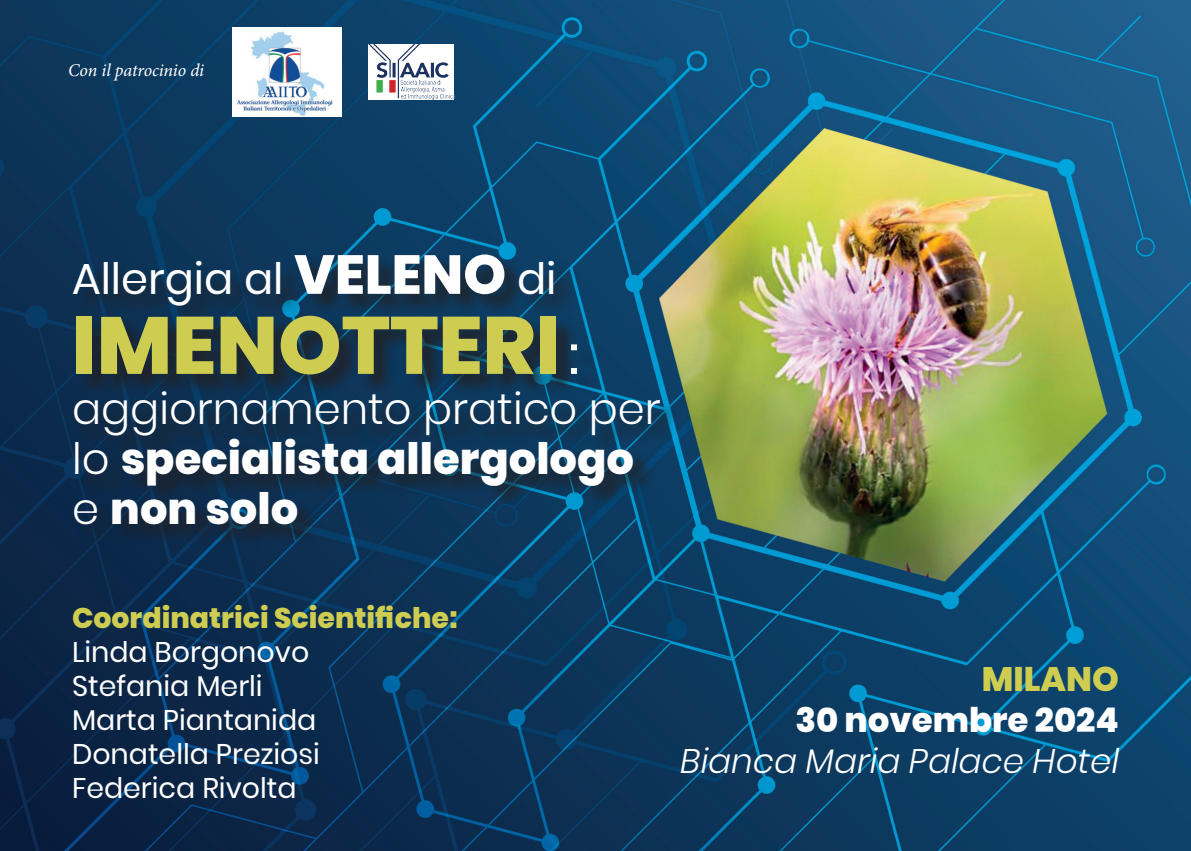
<style>
.page{position:relative;width:1191px;height:851px;background:#fff}
.page>*{position:absolute;margin:0;border:0;box-sizing:border-box;transform-origin:0 0}
.t1{font:800 80.8px "Poppins";color:#cfcd51}
.t2{font:800 43.2px/50px "Poppins";color:#fff}
.t3{font:43.2px "Poppins";color:#fff}
.t4{font:italic 300 34px "Poppins";color:#fff}
.t5{font:800 34px "Poppins";color:#fff}
.t6{font:800 34px "Poppins";color:#cfcd51}
.t7{font:28.4px/34px "Poppins";color:#fff}
.t8{font:800 28.4px "Poppins";color:#cfcd51}
.t9{font:italic 18px "Minion Pro";letter-spacing:-.01em;color:#fff}
.s1{font-weight:800;font-size:54.6px}
.s2{font-weight:400;font-size:54.6px;color:#fff}
.s3{font-weight:300}
</style>
<div class="page">
<img style="left:0;top:0;width:1191px;height:850px">
<div style="left:75px;top:256px;width:607px;height:291px;background:#231f20;opacity:.75"></div>
<hr style="left:0;top:56px;width:3px;height:51px;background:#0c3457">
<img style="left:232px;top:28px;width:109px;height:88px">
<img style="left:369px;top:44px;width:85px;height:56px">
<p class="t9" style="left:68px;top:58px;width:138px">Con il patrocinio di</p>
<h2 class="t3" style="left:72px;top:253px;width:486px">Allergia al <span class="s1">VELENO</span> di</h2>
<h1 class="t1" style="left:72px;top:298px;width:508px">IMENOTTERI <span class="s2">:</span></h1>
<h2 class="t2" style="left:72px;top:384px;width:590px"><span class="s3">aggiornamento pratico per lo</span> specialista allergologo <span class="s3">e</span> non solo</h2>
<p class="t8" style="left:72px;top:601px;width:387px">Coordinatrici Scientifiche:</p>
<p class="t7" style="left:72px;top:635px;width:249px">Linda Borgonovo<br>Stefania Merli<br>Marta Piantanida<br>Donatella Preziosi<br>Federica Rivolta</p>
<p class="t6" style="left:981px;top:659px;width:139px">MILANO</p>
<p class="t5" style="left:795px;top:700px;width:325px">30 novembre 2024</p>
<p class="t4" style="left:680px;top:740px;width:440px">Bianca Maria Palace Hotel</p>
</div>
